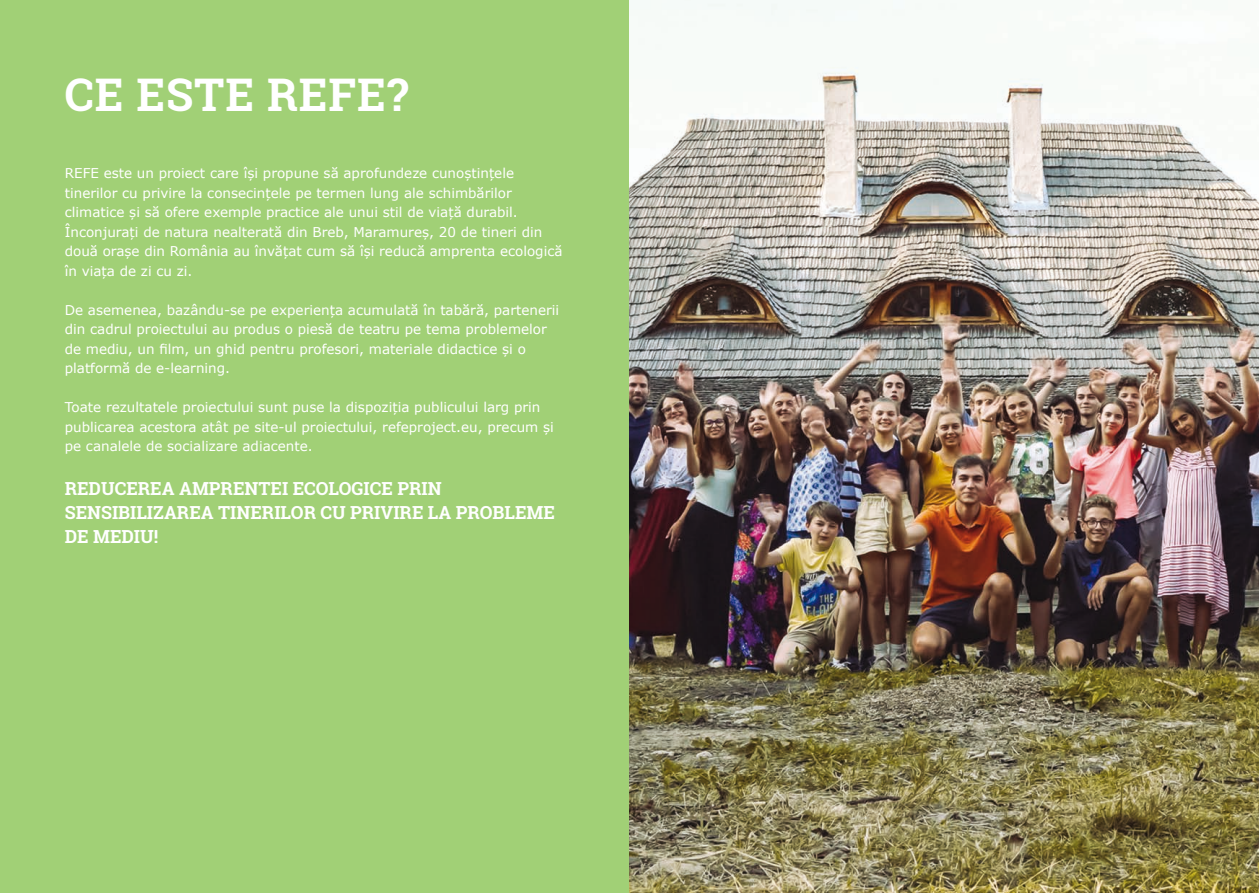
<style>
.page{position:relative;width:1259px;height:893px;background:#fff}
.page>*{position:absolute;margin:0;border:0;box-sizing:border-box;transform-origin:0 0}
.t1{font:700 45px "Roboto Slab";letter-spacing:.02em;color:#fff}
.t2{font:700 18px/24px "Roboto Slab";color:#fff}
.t3{font:13.5px/19.5px "Verdana";color:#fff}
</style>
<div class="page">
<div style="left:0;top:0;width:629px;height:893px;background:#a1d076"></div>
<img style="left:629px;top:0;width:630px;height:893px">
<p class="t1" style="left:65px;top:64px;width:345px">CE ESTE REFE?</p>
<p class="t3" style="left:65px;top:164px;width:499px">REFE este un proiect care își propune să aprofundeze cunoștințele tinerilor cu privire la consecințele pe termen lung ale schimbărilor climatice și să ofere exemple practice ale unui stil de viață durabil.<br>Înconjurați de natura nealterată din Breb, Maramureș, 20 de tineri din două orașe din România au învățat cum să își reducă amprenta ecologică în viața de zi cu zi.</p>
<p class="t3" style="left:65px;top:300px;width:496px">De asemenea, bazându-se pe experiența acumulată în tabără, partenerii din cadrul proiectului au produs o piesă de teatru pe tema problemelor de mediu, un film, un ghid pentru profesori, materiale didactice și o platformă de e-learning.</p>
<p class="t3" style="left:65px;top:398px;width:490px">Toate rezultatele proiectului sunt puse la dispoziția publicului larg prin publicarea acestora atât pe site-ul proiectului, refeproject.eu, precum și pe canalele de socializare adiacente.</p>
<p class="t2" style="left:65px;top:476px;width:492px">REDUCEREA AMPRENTEI ECOLOGICE PRIN<br>SENSIBILIZAREA TINERILOR CU PRIVIRE LA PROBLEME<br>DE MEDIU!</p>
</div>
